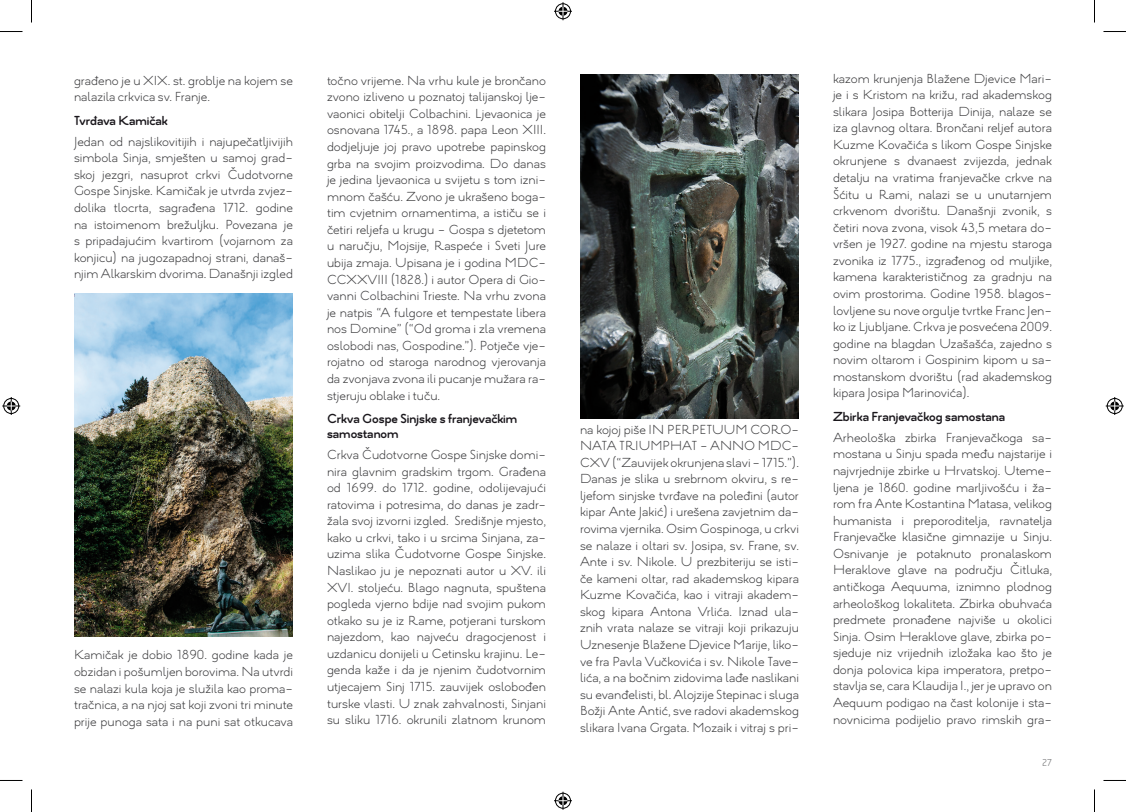
<style>
.page{position:relative;width:1126px;height:812px;background:#fff}
.page>*{position:absolute;margin:0;border:0;box-sizing:border-box;transform-origin:0 0}
.t1{font:300 13.8px/16.5px "Estilo Text";color:#3e3e40;text-align:justify}
.t2{font:700 13.8px/15px "Estilo Text";color:#1a171c}
.t3{font:300 10.5px "Estilo Text";color:#707173}
</style>
<div class="page">
<img style="left:74px;top:293px;width:219px;height:343px">
<img style="left:580px;top:74px;width:219px;height:344px">
<svg style="left:0;top:31px;width:22px;height:1px"></svg>
<svg style="left:1103px;top:31px;width:23px;height:1px"></svg>
<svg style="left:0;top:780px;width:22px;height:1px"></svg>
<svg style="left:1103px;top:780px;width:23px;height:1px"></svg>
<svg style="left:31px;top:0;width:1px;height:23px"></svg>
<svg style="left:31px;top:789px;width:1px;height:22px"></svg>
<svg style="left:1094px;top:0;width:1px;height:23px"></svg>
<svg style="left:1094px;top:789px;width:1px;height:22px"></svg>
<svg style="left:554px;top:2px;width:18px;height:18px"></svg>
<svg style="left:554px;top:791px;width:18px;height:18px"></svg>
<svg style="left:2px;top:397px;width:18px;height:18px"></svg>
<svg style="left:1106px;top:397px;width:18px;height:18px"></svg>
<p class="t1" style="left:74px;top:72px;width:220px">građeno je u XIX. st. groblje na kojem se nalazila crkvica sv. Franje.</p>
<p class="t2" style="left:74px;top:113px;width:95px">Tvrđava Kamičak</p>
<p class="t1" style="left:74px;top:133px;width:220px">Jedan od najslikovitijih i najupečatljivijih simbola Sinja, smješten u samoj grad&shy;skoj jezgri, nasuprot crkvi Čudotvorne Gospe Sinjske. Kamičak je utvrda zvjez&shy;dolika tlocrta, sagrađena 1712. godine na istoimenom brežuljku. Povezana je s pripadajućim kvartirom (vojarnom za konjicu) na jugozapadnoj strani, današ&shy;njim Alkarskim dvorima. Današnji izgled</p>
<p class="t1" style="left:74px;top:646px;width:220px">Kamičak je dobio 1890. godine kada je obzidan i pošumljen borovima. Na utvrdi se nalazi kula koja je služila kao proma&shy;tračnica, a na njoj sat koji zvoni tri minute prije punoga sata i na puni sat otkucava</p>
<p class="t1" style="left:327px;top:72px;width:220px">točno vrijeme. Na vrhu kule je brončano zvono izliveno u poznatoj talijanskoj lje&shy;vaonici obitelji Colbachini. Ljevaonica je osnovana 1745., a 1898. papa Leon XIII. dodjeljuje joj pravo upotrebe papinskog grba na svojim proizvodima. Do danas je jedina ljevaonica u svijetu s tom izni&shy;mnom čašću. Zvono je ukrašeno boga&shy;tim cvjetnim ornamentima, a ističu se i četiri reljefa u krugu – Gospa s djetetom u naručju, Mojsije, Raspeće i Sveti Jure ubija zmaja. Upisana je i godina MDC-CCXXVIII (1828.) i autor Opera di Gio&shy;vanni Colbachini Trieste. Na vrhu zvona je natpis “A fulgore et tempestate libera nos Domine” (“Od groma i zla vremena oslobodi nas, Gospodine.”). Potječe vje&shy;rojatno od staroga narodnog vjerovanja da zvonjava zvona ili pucanje mužara ra&shy;stjeruju oblake i tuču.</p>
<p class="t2" style="left:327px;top:411px;width:192px">Crkva Gospe Sinjske s franjevačkim samostanom</p>
<p class="t1" style="left:327px;top:446px;width:220px">Crkva Čudotvorne Gospe Sinjske domi&shy;nira glavnim gradskim trgom. Građena od 1699. do 1712. godine, odolijevajući ratovima i potresima, do danas je zadr&shy;žala svoj izvorni izgled. Središnje mjesto, kako u crkvi, tako i u srcima Sinjana, za&shy;uzima slika Čudotvorne Gospe Sinjske.<br>Naslikao ju je nepoznati autor u XV. ili XVI. stoljeću. Blago nagnuta, spuštena pogleda vjerno bdije nad svojim pukom otkako su je iz Rame, potjerani turskom najezdom, kao najveću dragocjenost i uzdanicu donijeli u Cetinsku krajinu. Le&shy;genda kaže i da je njenim čudotvornim utjecajem Sinj 1715. zauvijek oslobođen turske vlasti. U znak zahvalnosti, Sinjani su sliku 1716. okrunili zlatnom krunom</p>
<p class="t1" style="left:580px;top:421px;width:221px">na kojoj piše IN PERPETUUM CORO-NATA TRIUMPHAT – ANNO MDC-CXV (“Zauvijek okrunjena slavi – 1715.”).<br>Danas je slika u srebrnom okviru, s re&shy;ljefom sinjske tvrđave na poleđini (autor kipar Ante Jakić) i urešena zavjetnim da&shy;rovima vjernika. Osim Gospinoga, u crkvi se nalaze i oltari sv. Josipa, sv. Frane, sv.<br>Ante i sv. Nikole. U prezbiteriju se isti&shy;če kameni oltar, rad akademskog kipara Kuzme Kovačića, kao i vitraji akadem&shy;skog kipara Antona Vrlića. Iznad ula&shy;znih vrata nalaze se vitraji koji prikazuju Uznesenje Blažene Djevice Marije, liko&shy;ve fra Pavla Vučkovića i sv. Nikole Tave&shy;lića, a na bočnim zidovima lađe naslikani su evanđelisti, bl. Alojzije Stepinac i sluga Božji Ante Antić, sve radovi akademskog slikara Ivana Grgata. Mozaik i vitraj s pri-</p>
<p class="t1" style="left:833px;top:70px;width:220px">kazom krunjenja Blažene Djevice Mari&shy;je i s Kristom na križu, rad akademskog slikara Josipa Botterija Dinija, nalaze se iza glavnog oltara. Brončani reljef autora Kuzme Kovačića s likom Gospe Sinjske okrunjene s dvanaest zvijezda, jednak detalju na vratima franjevačke crkve na Šćitu u Rami, nalazi se u unutarnjem crkvenom dvorištu. Današnji zvonik, s četiri nova zvona, visok 43,5 metara do&shy;vršen je 1927. godine na mjestu staroga zvonika iz 1775., izgrađenog od muljike, kamena karakterističnog za gradnju na ovim prostorima. Godine 1958. blagos&shy;lovljene su nove orgulje tvrtke Franc Jen&shy;ko iz Ljubljane. Crkva je posvećena 2009. godine na blagdan Uzašašća, zajedno s novim oltarom i Gospinim kipom u sa&shy;mostanskom dvorištu (rad akademskog kipara Josipa Marinovića).</p>
<p class="t2" style="left:833px;top:409px;width:174px">Zbirka Franjevačkog samostana</p>
<p class="t1" style="left:833px;top:429px;width:220px">Arheološka zbirka Franjevačkoga sa&shy;mostana u Sinju spada među najstarije i najvrjednije zbirke u Hrvatskoj. Uteme&shy;ljena je 1860. godine marljivošću i ža&shy;rom fra Ante Kostantina Matasa, velikog humanista i preporoditelja, ravnatelja Franjevačke klasične gimnazije u Sinju.<br>Osnivanje je potaknuto pronalaskom Heraklove glave na području Čitluka, antičkoga Aequuma, iznimno plodnog arheološkog lokaliteta. Zbirka obuhvaća predmete pronađene najviše u okolici Sinja. Osim Heraklove glave, zbirka po&shy;sjeduje niz vrijednih izložaka kao što je donja polovica kipa imperatora, pretpo&shy;stavlja se, cara Klaudija I., jer je upravo on Aequum podigao na čast kolonije i sta&shy;novnicima podijelio pravo rimskih gra-</p>
<p class="t3" style="left:1042px;top:755px;width:11px">27</p>
</div>
